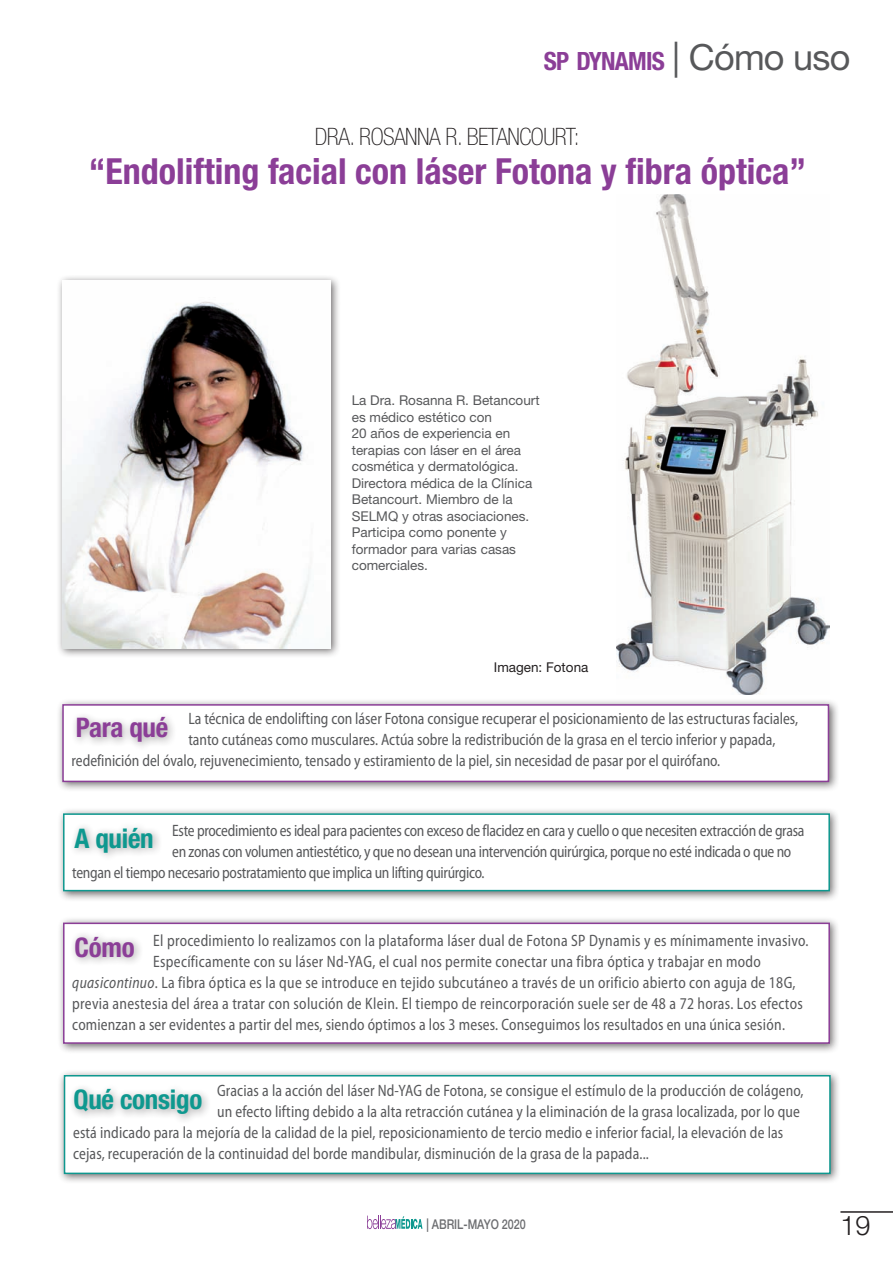
<style>
.page{position:relative;width:893px;height:1263px;background:#fff}
.page>*{position:absolute;margin:0;border:0;box-sizing:border-box;transform-origin:0 0}
.t1{font:700 condensed 36px "Helvetica Neue LT Std";color:#8b3e97}
.t2{font:700 condensed 27px "Helvetica Neue LT Std";letter-spacing:-.01em;color:#0e988f}
.t3{font:700 condensed 27px "Helvetica Neue LT Std";letter-spacing:-.01em;color:#8b3e97}
.t4{font:300 27px "Helvetica Neue LT Std";color:#231f20}
.t5{font:700 condensed 25.2px "Helvetica Neue LT Std";letter-spacing:-.03em;color:#8b3e97}
.t6{font:100 condensed 24px "Helvetica Neue LT Std";letter-spacing:-.02em;color:#231f20}
.t7{font:semi-condensed 16.5px "Myriad Pro";letter-spacing:.01em;color:#57585a;scale:.9 1}
.t8{font:semi-condensed 16.5px "Myriad Pro";letter-spacing:-.02em;color:#57585a;scale:.9 1}
.t9{font:13.5px/16.5px "Helvetica Neue LT Std";color:#57585a}
.t10{font:500 13.5px "Helvetica Neue LT Std";color:#6c6d70;scale:.8 1}
.t11{font:13.5px "Helvetica Neue LT Std";color:#231f20}
.s1{font-weight:400;font-stretch:normal;font-size:36px;color:#57585a}
.s2{font-style:italic}
</style>
<div class="page">
<svg style="left:367px;top:1215px;width:55px;height:14px"></svg>
<hr style="left:840px;top:1211px;width:53px;height:2px;background:#231f20">
<img style="left:617px;top:194px;width:212px;height:500px">
<div style="left:57px;top:807px;width:783px;height:95px;background:#231f20;opacity:.65"></div>
<div style="left:63px;top:813px;width:767px;height:78px;background:#fff;border:2px solid #0e988f"></div>
<div style="left:57px;top:916px;width:783px;height:138px;background:#231f20;opacity:.65"></div>
<div style="left:63px;top:922px;width:767px;height:122px;background:#fff;border:2px solid #8b3e97"></div>
<div style="left:56px;top:698px;width:783px;height:94px;background:#231f20;opacity:.65"></div>
<div style="left:62px;top:704px;width:767px;height:78px;background:#fff;border:2px solid #8b3e97"></div>
<div style="left:58px;top:1069px;width:783px;height:115px;background:#231f20;opacity:.65"></div>
<div style="left:64px;top:1075px;width:767px;height:99px;background:#fff;border:2px solid #0e988f"></div>
<div style="left:69px;top:821px;width:94px;height:41px;background:#231f20;opacity:.4"></div>
<div style="left:69px;top:930px;width:76px;height:37px;background:#231f20;opacity:.4"></div>
<div style="left:71px;top:711px;width:107px;height:41px;background:#231f20;opacity:.4"></div>
<div style="left:68px;top:1083px;width:144px;height:42px;background:#231f20;opacity:.4"></div>
<div style="left:56px;top:275px;width:285px;height:383px;background:#231f20;opacity:.65"></div>
<img style="left:62px;top:281px;width:268px;height:367px">
<h3 class="t5" style="left:544px;top:46px;width:308px">SP DYNAMIS <span class="s1">| Cómo uso</span></h3>
<h3 class="t6" style="left:315px;top:123px;width:266px">DRA. ROSANNA R. BETANCOURT:</h3>
<h1 class="t1" style="left:89px;top:149px;width:719px">“Endolifting facial con láser Fotona y fibra óptica”</h1>
<p class="t9" style="left:352px;top:392px;width:189px">La Dra. Rosanna R. Betancourt es médico estético con<br>20 años de experiencia en terapias con láser en el área cosmética y dermatológica.<br>Directora médica de la Clínica<br>Betancourt. Miembro de la<br>SELMQ y otras asociaciones.<br>Participa como ponente y formador para varias casas comerciales.</p>
<p class="t11" style="left:494px;top:659px;width:96px">Imagen: Fotona</p>
<p class="t7" style="left:188px;top:710px;width:679px">La técnica de endolifting con láser Fotona consigue recuperar el posicionamiento de las estructuras faciales,</p>
<p class="t7" style="left:188px;top:731px;width:654px">tanto cutáneas como musculares. Actúa sobre la redistribución de la grasa en el tercio inferior y papada,</p>
<p class="t7" style="left:72px;top:752px;width:722px">redefinición del óvalo, rejuvenecimiento, tensado y estiramiento de la piel, sin necesidad de pasar por el quirófano.</p>
<h2 class="t3" style="left:76px;top:711px;width:94px">Para qué</h2>
<p class="t8" style="left:172px;top:822px;width:704px">Este procedimiento es ideal para pacientes con exceso de flacidez en cara y cuello o que necesiten extracción de grasa</p>
<p class="t8" style="left:172px;top:843px;width:689px">en zonas con volumen antiestético, y que no desean una intervención quirúrgica, porque no esté indicada o que no</p>
<p class="t8" style="left:72px;top:864px;width:459px">tengan el tiempo necesario postratamiento que implica un lifting quirúrgico.</p>
<h2 class="t2" style="left:74px;top:821px;width:81px">A quién</h2>
<p class="t7" style="left:153px;top:931px;width:729px">El procedimiento lo realizamos con la plataforma láser dual de Fotona SP Dynamis y es mínimamente invasivo.</p>
<p class="t7" style="left:153px;top:952px;width:677px">Específicamente con su láser Nd-Yag, el cual nos permite conectar una fibra óptica y trabajar en modo</p>
<p class="t7" style="left:72px;top:973px;width:805px"><span class="s2">quasicontinuo</span>. La fibra óptica es la que se introduce en tejido subcutáneo a través de un orificio abierto con aguja de 18G,</p>
<p class="t7" style="left:72px;top:994px;width:813px">previa anestesia del área a tratar con solución de Klein. El tiempo de reincorporación suele ser de 48 a 72 horas. Los efectos</p>
<p class="t7" style="left:72px;top:1015px;width:793px">comienzan a ser evidentes a partir del mes, siendo óptimos a los 3 meses. Conseguimos los resultados en una única sesión.</p>
<h2 class="t3" style="left:75px;top:931px;width:62px">Cómo</h2>
<p class="t7" style="left:217px;top:1082px;width:653px">Gracias a la acción del láser Nd-Yag de Fotona, se consigue el estímulo de la producción de colágeno,</p>
<p class="t7" style="left:217px;top:1103px;width:649px">un efecto lifting debido a la alta retracción cutánea y la eliminación de la grasa localizada, por lo que</p>
<p class="t7" style="left:73px;top:1124px;width:791px">está indicado para la mejoría de la calidad de la piel, reposicionamiento de tercio medio e inferior facial, la elevación de las</p>
<p class="t7" style="left:73px;top:1145px;width:641px">cejas, recuperación de la continuidad del borde mandibular, disminución de la grasa de la papada...</p>
<h2 class="t2" style="left:74px;top:1083px;width:130px">Qué consigo</h2>
<p class="t10" style="left:426px;top:1216px;width:126px">| ABRIL-MAYO 2020</p>
<h2 class="t4" style="left:840px;top:1209px;width:32px">19</h2>
</div>
